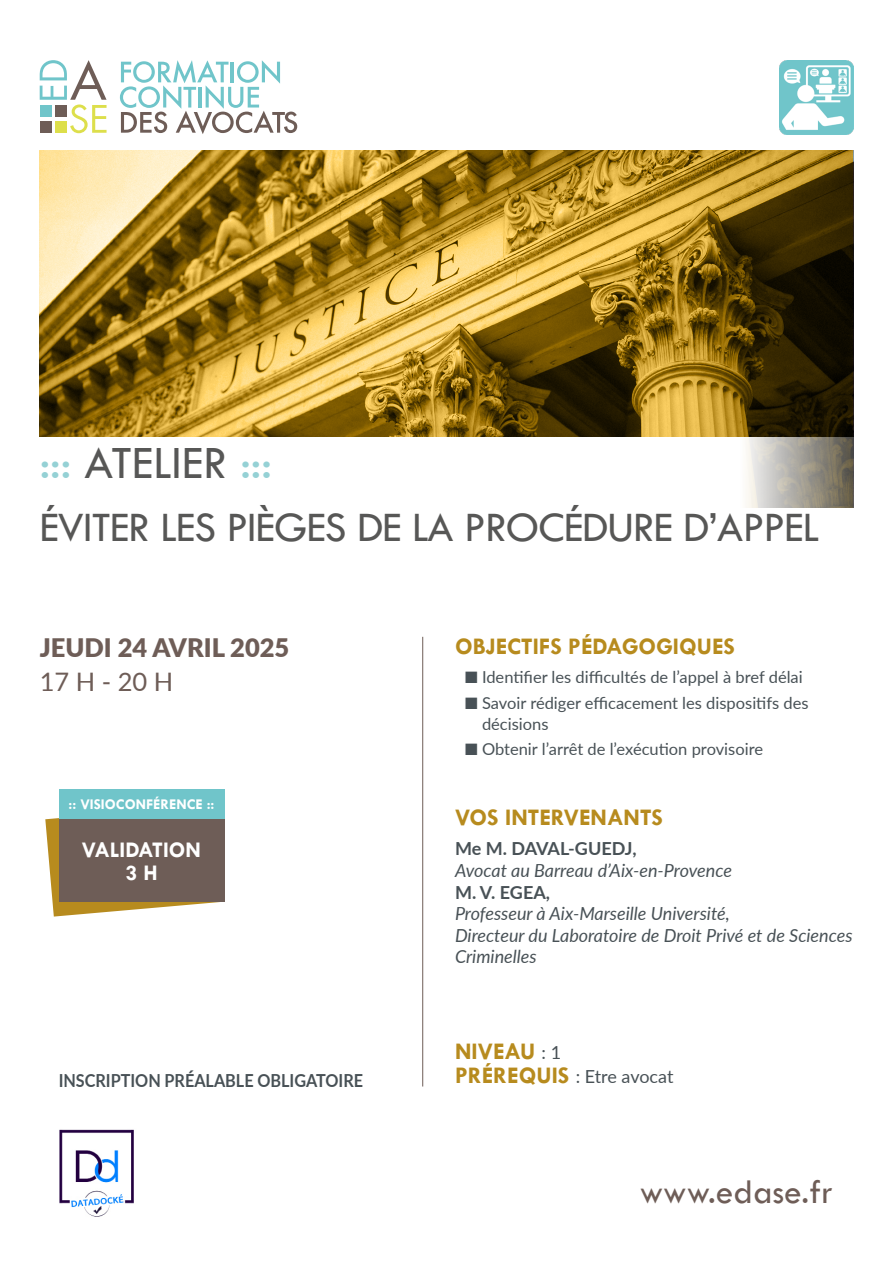
<style>
.page{position:relative;width:893px;height:1263px;background:#fff}
.page>*{position:absolute;margin:0;border:0;box-sizing:border-box;transform-origin:0 0}
.t1{font:48px "Tw Cen";color:#575756}
.t2{font:43.5px "Tw Cen";letter-spacing:-.02em;color:#575756}
.t3{font:35.25px "Tw Cen";color:#6e5d57}
.t4{font:900 25.5px "Lato";color:#6e5d57}
.t5{font:25.5px "Lato";color:#6e5d57}
.t6{font:700 24px "Tw Cen";color:#b78b1e}
.t7{font:700 22.5px/22.5px "Tw Cen";color:#fff;text-align:center}
.t8{font:italic 18px/21.6px "Lato";color:#485156}
.t9{font:700 18px "Lato";color:#485156;scale:.9 1}
.t10{font:700 18px "Lato";color:#485156}
.t11{font:18px "Lato";letter-spacing:-.01em;color:#485156}
.t12{font:16.5px/21px "Lato";color:#485156}
.t13{font:700 15px "Tw Cen";color:#fff}
.s1{color:#95d1d5}
.s2{font-family:"Lato";font-weight:400;font-size:18px;color:#485156}
.s3{font-family:"Tw Cen";font-weight:700;font-size:24px;color:#b78b1e}
</style>
<div class="page">
<img style="left:59px;top:1129px;width:75px;height:88px">
<hr style="left:422px;top:637px;width:1px;height:449px;background:#6e5d57">
<svg style="left:40px;top:151px;width:813px;height:287px;background:#997927"></svg>
<svg style="left:40px;top:60px;width:67px;height:73px"></svg>
<div style="left:40px;top:105px;width:12px;height:12px;background:#70c5ca"></div>
<div style="left:55px;top:105px;width:12px;height:12px;background:#6e5d57"></div>
<div style="left:40px;top:121px;width:12px;height:12px;background:#6e5d57"></div>
<div style="left:55px;top:121px;width:12px;height:12px;background:#dddf4b"></div>
<svg style="left:120px;top:60px;width:177px;height:74px"></svg>
<svg style="left:45px;top:818px;width:175px;height:98px"></svg>
<div style="left:59px;top:819px;width:165px;height:83px;background:#6e5d57"></div>
<div style="left:59px;top:789px;width:165px;height:30px;background:#70c5ca"></div>
<img style="left:779px;top:60px;width:74px;height:74px">
<h1 class="t1" style="left:40px;top:433px;width:234px"><span class="s1">:::</span> ATELIER <span class="s1">:::</span></h1>
<h2 class="t2" style="left:40px;top:501px;width:781px">ÉVITER LES PIÈGES DE LA PROCÉDURE D’APPEL</h2>
<h3 class="t4" style="left:40px;top:629px;width:251px">JEUDI 24 AVRIL 2025</h3>
<h3 class="t5" style="left:40px;top:664px;width:135px">17 H - 20 H</h3>
<p class="t13" style="left:69px;top:795px;width:147px">:: VISIOCONFÉRENCE ::</p>
<h3 class="t7" style="left:82px;top:838px;width:121px">VALIDATION<br>3 H</h3>
<h3 class="t6" style="left:455px;top:632px;width:282px">OBJECTIFS PÉDAGOGIQUES</h3>
<p class="t12" style="left:465px;top:666px;width:339px">■ Identifier les difficultés de l’appel à bref délai</p>
<p class="t12" style="left:482px;top:691px;width:328px;text-indent:-17px">■ Savoir rédiger efficacement les dispositifs des décisions</p>
<p class="t12" style="left:465px;top:738px;width:300px">■ Obtenir l’arrêt de l’exécution provisoire</p>
<h3 class="t6" style="left:455px;top:803px;width:210px">VOS INTERVENANTS</h3>
<p class="t10" style="left:455px;top:835px;width:183px">Me M. DAVAL-GUEDJ,</p>
<p class="t8" style="left:455px;top:859px;width:278px">Avocat au Barreau d’Aix-en-Provence</p>
<p class="t10" style="left:455px;top:879px;width:97px">M. V. EGEA,</p>
<p class="t8" style="left:455px;top:902px;width:399px">Professeur à Aix-Marseille Université,<br>Directeur du Laboratoire de Droit Privé et de Sciences<br>Criminelles</p>
<h3 class="t6" style="left:455px;top:1037px;width:108px">NIVEAU <span class="s2">: 1</span></h3>
<p class="t9" style="left:59px;top:1067px;width:340px">INSCRIPTION PRÉALABLE OBLIGATOIRE</p>
<p class="t11" style="left:455px;top:1064px;width:220px"><span class="s3">PRÉREQUIS</span> : Etre avocat</p>
<h3 class="t3" style="left:640px;top:1170px;width:195px">www.edase.fr</h3>
</div>
